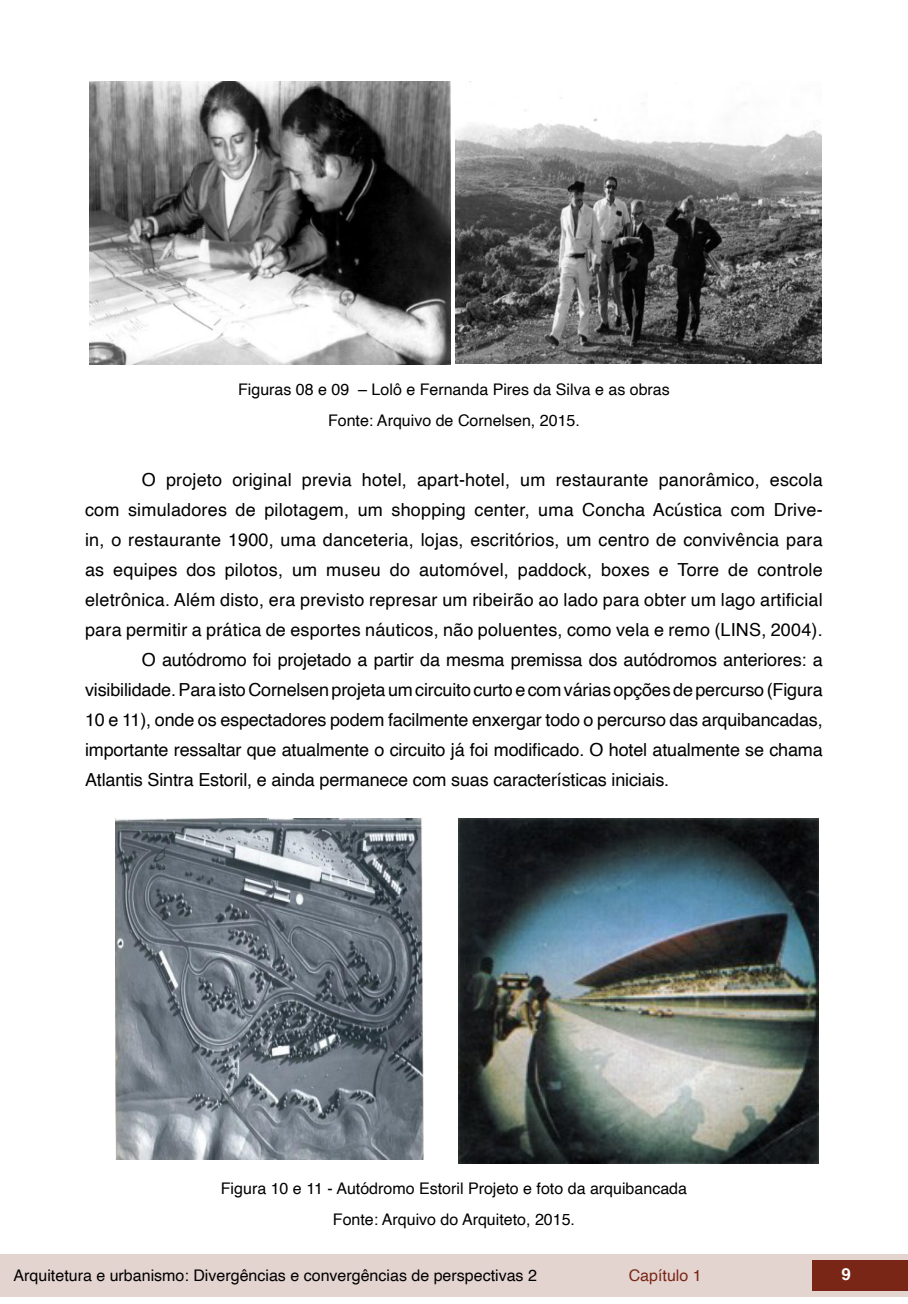
<style>
.page{position:relative;width:908px;height:1304px;background:#fff}
.page>*{position:absolute;margin:0;border:0;box-sizing:border-box;transform-origin:0 0}
.t1{font:18px "Helvetica";letter-spacing:.01em;color:#000}
.t2{font:18px "Helvetica";letter-spacing:-.01em;color:#000}
.t3{font:700 16.8px "Helvetica";color:#fff}
.t4{font:16px/30.6px "Helvetica";color:#000;text-align:center}
.t5{font:16px "Helvetica";color:#7a2616}
</style>
<div class="page">
<div style="left:0;top:1254px;width:906px;height:43px;background:#e4d4d0"></div>
<div style="left:812px;top:1261px;width:95px;height:30px;background:#7a2616"></div>
<img style="left:89px;top:82px;width:361px;height:283px">
<img style="left:455px;top:97px;width:366px;height:266px">
<img style="left:116px;top:819px;width:307px;height:340px">
<img style="left:458px;top:819px;width:360px;height:344px">
<p class="t4" style="left:238px;top:375px;width:433px">Figuras 08 e 09 – Lolô e Fernanda Pires da Silva e as obras<br>Fonte: Arquivo de Cornelsen, 2015.</p>
<p class="t1" style="left:142px;top:466px;width:682px">O projeto original previa hotel, apart-hotel, um restaurante panorâmico, escola</p>
<p class="t1" style="left:85px;top:496px;width:738px">com simuladores de pilotagem, um shopping center, uma Concha Acústica com Drive-</p>
<p class="t1" style="left:85px;top:526px;width:738px">in, o restaurante 1900, uma danceteria, lojas, escritórios, um centro de convivência para</p>
<p class="t1" style="left:85px;top:556px;width:738px">as equipes dos pilotos, um museu do automóvel, paddock, boxes e Torre de controle</p>
<p class="t1" style="left:85px;top:586px;width:738px">eletrônica. Além disto, era previsto represar um ribeirão ao lado para obter um lago artificial</p>
<p class="t1" style="left:85px;top:616px;width:738px">para permitir a prática de esportes náuticos, não poluentes, como vela e remo (LINS, 2004).</p>
<p class="t2" style="left:142px;top:646px;width:682px">O autódromo foi projetado a partir da mesma premissa dos autódromos anteriores: a</p>
<p class="t2" style="left:85px;top:676px;width:738px">visibilidade. Para isto Cornelsen projeta um circuito curto e com várias opções de percurso (Figura</p>
<p class="t2" style="left:85px;top:706px;width:738px">10 e 11), onde os espectadores podem facilmente enxergar todo o percurso das arquibancadas,</p>
<p class="t2" style="left:85px;top:736px;width:738px">importante ressaltar que atualmente o circuito já foi modificado. O hotel atualmente se chama</p>
<p class="t2" style="left:85px;top:766px;width:585px">Atlantis Sintra Estoril, e ainda permanece com suas características iniciais.</p>
<p class="t4" style="left:221px;top:1173px;width:467px">Figura 10 e 11 - Autódromo Estoril Projeto e foto da arquibancada<br>Fonte: Arquivo do Arquiteto, 2015.</p>
<p class="t4" style="left:14px;top:1260px;width:524px">Arquitetura e urbanismo: Divergências e convergências de perspectivas 2</p>
<p class="t5" style="left:628px;top:1263px;width:74px">Capítulo 1</p>
<p class="t3" style="left:841px;top:1264px;width:11px">9</p>
</div>
